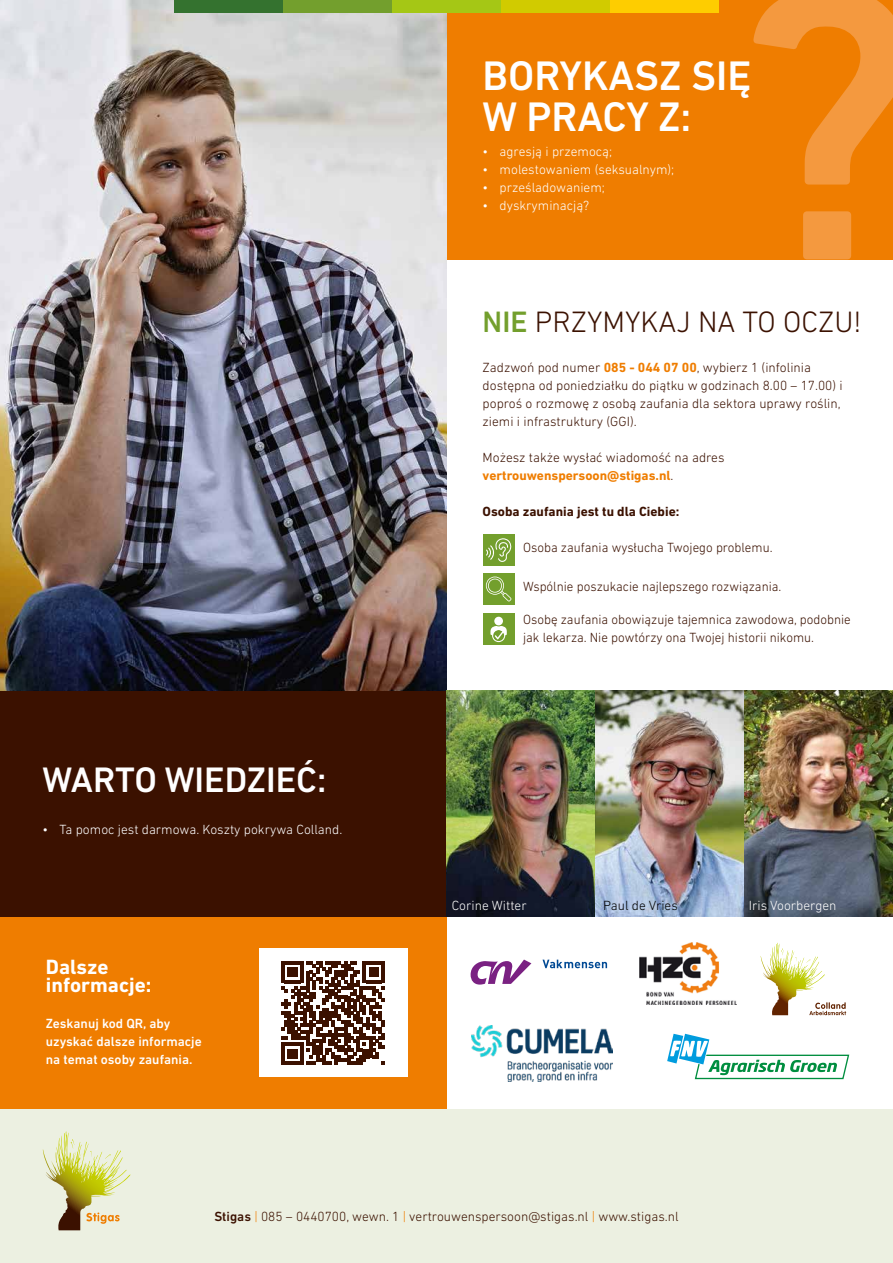
<style>
.page{position:relative;width:893px;height:1263px;background:#fff}
.page>*{position:absolute;margin:0;border:0;box-sizing:border-box;transform-origin:0 0}
.t1{font:500 42px/40.5px "DIN Next LT Pro";color:#fff}
.t2{font:500 36px "DIN Next LT Pro";color:#fff}
.t3{font:300 30px "DIN Next LT Pro";color:#3b1100}
.t4{font:700 21px/18px "DIN Next LT Pro";color:#fff}
.t5{font:300 13.5px/18px "DIN Next LT Pro";color:#3b1100}
.t6{font:300 13.5px "DIN Next LT Pro";color:#fff}
.t7{font:500 13.5px/18px "DIN Next LT Pro";color:#fff}
.t8{font:700 13.5px "DIN Next LT Pro";color:#3b1100}
.t9{font:300 13.5px "DIN Next LT Pro";color:#000}
.s1{font-weight:500;color:#739f2d}
.s2{font-weight:700;color:#ef7d00}
.s3{font-weight:500}
.s4{color:#ef7d00}
</style>
<div class="page">
<div style="left:0;top:915px;width:446px;height:195px;background:#ef7d00"></div>
<div style="left:259px;top:949px;width:149px;height:128px;background:#fff"></div>
<svg style="left:282px;top:961px;width:103px;height:103px"></svg>
<div style="left:446px;top:0;width:447px;height:259px;background:#ef7d00"></div>
<svg style="left:753px;top:0;width:140px;height:259px"></svg>
<img style="left:0;top:0;width:446px;height:691px">
<div style="left:501px;top:0;width:109px;height:13px;background:#d1cb00"></div>
<div style="left:610px;top:0;width:109px;height:13px;background:#fecd00"></div>
<div style="left:392px;top:0;width:109px;height:13px;background:#a5c715"></div>
<div style="left:283px;top:0;width:109px;height:13px;background:#739f2d"></div>
<div style="left:174px;top:0;width:109px;height:13px;background:#34722f"></div>
<div style="left:483px;top:613px;width:32px;height:32px;background:#739f2d"></div>
<svg style="left:490px;top:617px;width:17px;height:25px"></svg>
<div style="left:483px;top:534px;width:32px;height:32px;background:#739f2d"></div>
<svg style="left:486px;top:538px;width:25px;height:24px"></svg>
<div style="left:483px;top:573px;width:32px;height:32px;background:#739f2d"></div>
<svg style="left:486px;top:576px;width:25px;height:25px"></svg>
<div style="left:0;top:1110px;width:893px;height:153px;background:#ecf0e1"></div>
<svg style="left:471px;top:959px;width:60px;height:25px"></svg>
<svg style="left:542px;top:960px;width:65px;height:8px"></svg>
<svg style="left:667px;top:1033px;width:183px;height:47px"></svg>
<svg style="left:760px;top:943px;width:19px;height:47px"></svg>
<svg style="left:809px;top:1002px;width:37px;height:13px"></svg>
<img style="left:639px;top:943px;width:97px;height:61px">
<img style="left:471px;top:1026px;width:141px;height:55px">
<div style="left:0;top:691px;width:893px;height:225px;background:#3b1100"></div>
<img style="left:446px;top:691px;width:447px;height:225px">
<svg style="left:43px;top:1132px;width:25px;height:65px"></svg>
<svg style="left:86px;top:1212px;width:34px;height:12px"></svg>
<h1 class="t1" style="left:483px;top:56px;width:270px">BORYKASZ SIĘ<br>W PRACY Z:</h1>
<p class="t6" style="left:483px;top:144px;width:131px">• agresją i przemocą;</p>
<p class="t6" style="left:483px;top:162px;width:193px">• molestowaniem (seksualnym);</p>
<p class="t6" style="left:483px;top:180px;width:124px">• prześladowaniem;</p>
<p class="t6" style="left:483px;top:198px;width:108px">• dyskryminacją?</p>
<h2 class="t2" style="left:43px;top:759px;width:285px">WARTO WIEDZIEĆ:</h2>
<p class="t6" style="left:43px;top:821px;width:301px">• Ta pomoc jest darmowa. Koszty pokrywa Colland.</p>
<h3 class="t4" style="left:46px;top:958px;width:107px">Dalsze informacje:</h3>
<p class="t7" style="left:46px;top:1014px;width:157px">Zeskanuj kod QR, aby uzyskać dalsze informacje na temat osoby zaufania.</p>
<h3 class="t3" style="left:483px;top:304px;width:380px"><span class="s1">NIE</span> PRZYMYKAJ NA TO OCZU!</h3>
<p class="t5" style="left:483px;top:359px;width:361px">Zadzwoń pod numer <span class="s2">085 - 044 07 00</span>, wybierz 1 (infolinia dostępna od poniedziałku do piątku w godzinach 8.00 – 17.00) i poproś o rozmowę z osobą zaufania dla sektora uprawy roślin, ziemi i infrastruktury (GGI).</p>
<p class="t5" style="left:483px;top:449px;width:243px">Możesz także wysłać wiadomość na adres <span class="s2">vertrouwenspersoon@stigas.nl</span>.</p>
<p class="t8" style="left:483px;top:504px;width:198px">Osoba zaufania jest tu dla Ciebie:</p>
<p class="t5" style="left:523px;top:539px;width:251px">Osoba zaufania wysłucha Twojego problemu.</p>
<p class="t5" style="left:523px;top:578px;width:260px">Wspólnie poszukacie najlepszego rozwiązania.</p>
<p class="t5" style="left:523px;top:611px;width:329px">Osobę zaufania obowiązuje tajemnica zawodowa, podobnie jak lekarza. Nie powtórzy ona Twojej historii nikomu.</p>
<p class="t6" style="left:452px;top:897px;width:76px">Corine Witter</p>
<p class="t9" style="left:603px;top:897px;width:76px">Paul de Vries</p>
<p class="t6" style="left:749px;top:897px;width:89px">Iris Voorbergen</p>
<p class="t5" style="left:214px;top:1207px;width:466px"><span class="s3">Stigas</span> <span class="s4">|</span> 085 – 0440700, wewn. 1 <span class="s4">|</span> vertrouwenspersoon@stigas.nl <span class="s4">|</span> www.stigas.nl</p>
</div>
